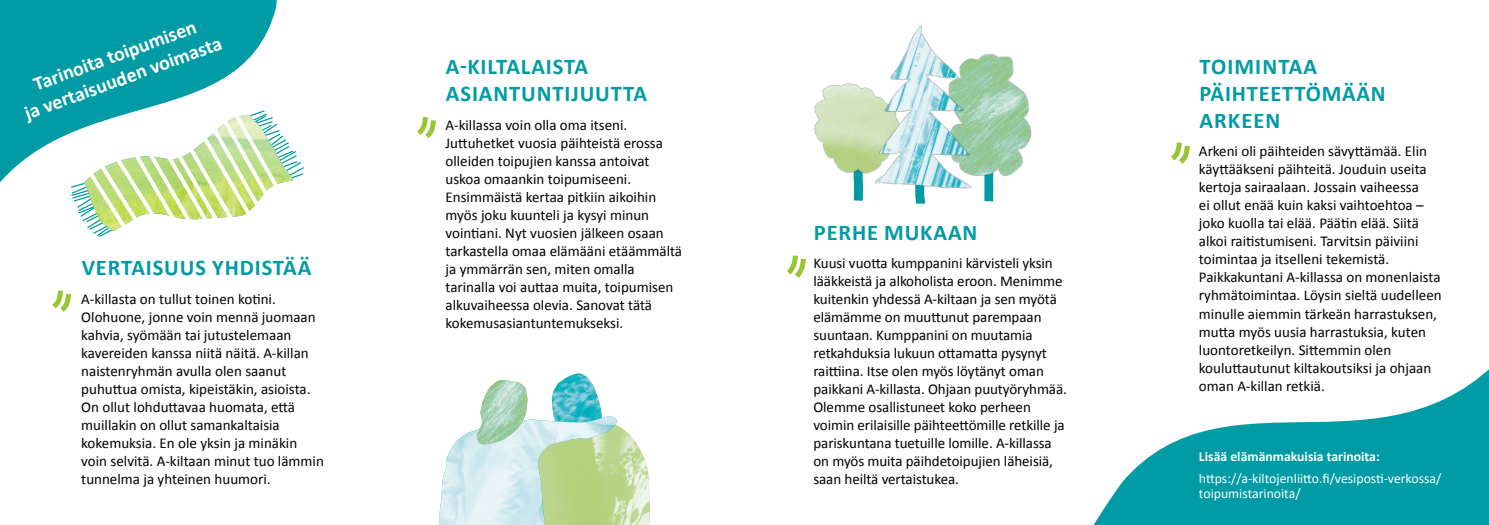
<style>
.page{position:relative;width:1489px;height:525px;background:#fff}
.page>*{position:absolute;margin:0;border:0;box-sizing:border-box;transform-origin:0 0}
.t1{font:700 22.5px/27px "Calibri";letter-spacing:.04em;color:#009ba4}
.t2{font:700 20px/24px "Calibri";color:#fff;text-align:center}
.t3{font:15px/18px "Calibri";color:#000}
.t4{font:13.75px/15px "Calibri";color:#fff}
.t5{font:700 13.75px "Calibri";color:#fff}
</style>
<div class="page">
<svg style="left:0;top:0;width:277px;height:183px;fill:#009ba4"></svg>
<svg style="left:1094px;top:370px;width:394px;height:154px;fill:#009ba4"></svg>
<svg style="left:417px;top:117px;width:19px;height:22px"></svg>
<svg style="left:787px;top:255px;width:19px;height:23px"></svg>
<svg style="left:1171px;top:142px;width:19px;height:22px"></svg>
<svg style="left:70px;top:105px;width:234px;height:132px"></svg>
<svg style="left:52px;top:290px;width:19px;height:22px"></svg>
<div style="left:0;top:0;width:49px;height:18px;background:#009ba4"></div>
<img style="left:984px;top:54px;width:48px;height:148px">
<svg style="left:853px;top:194px;width:5px;height:7px"></svg>
<img style="left:814px;top:83px;width:44px;height:111px">
<svg style="left:439px;top:373px;width:211px;height:151px"></svg>
<img style="left:477px;top:380px;width:50px;height:64px">
<img style="left:858px;top:25px;width:126px;height:179px">
<div style="left:1415px;top:503px;width:73px;height:21px;background:#009ba4"></div>
<h2 class="t2" style="left:13px;top:80px;width:210px;rotate:-20deg">Tarinoita toipumisen<br>ja vertaisuuden voimasta</h2>
<h1 class="t1" style="left:82px;top:254px;width:231px">VERTAISUUS YHDISTÄÄ</h1>
<p class="t3" style="left:81px;top:289px;width:244px">A-killasta on tullut toinen kotini.<br>Olohuone, jonne voin mennä juomaan kahvia, syömään tai jutustelemaan kavereiden kanssa niitä näitä. A-killan naistenryhmän avulla olen saanut puhuttua omista, kipeistäkin, asioista.<br>On ollut lohduttavaa huomata, että muillakin on ollut samankaltaisia kokemuksia. En ole yksin ja minäkin voin selvitä. A-kiltaan minut tuo lämmin tunnelma ja yhteinen huumori.</p>
<h1 class="t1" style="left:446px;top:53px;width:202px">A-KILTALAISTA<br>ASIANTUNTIJUUTTA</h1>
<p class="t3" style="left:445px;top:116px;width:238px">A-killassa voin olla oma itseni.<br>Juttuhetket vuosia päihteistä erossa olleiden toipujien kanssa antoivat uskoa omaankin toipumiseeni.<br>Ensimmäistä kertaa pitkiin aikoihin myös joku kuunteli ja kysyi minun vointiani. Nyt vuosien jälkeen osaan tarkastella omaa elämääni etäämmältä ja ymmärrän sen, miten omalla tarinalla voi auttaa muita, toipumisen alkuvaiheessa olevia. Sanovat tätä kokemusasiantuntemukseksi.</p>
<h1 class="t1" style="left:813px;top:218px;width:165px">PERHE MUKAAN</h1>
<p class="t3" style="left:813px;top:254px;width:255px">Kuusi vuotta kumppanini kärvisteli yksin lääkkeistä ja alkoholista eroon. Menimme kuitenkin yhdessä A-kiltaan ja sen myötä elämämme on muuttunut parempaan suuntaan. Kumppanini on muutamia retkahduksia lukuun ottamatta pysynyt raittiina. Itse olen myös löytänyt oman paikkani A-killasta. Ohjaan puutyöryhmää.<br>Olemme osallistuneet koko perheen voimin erilaisille päihteettömille retkille ja pariskuntana tuetuille lomille. A-killassa on myös muita päihdetoipujien läheisiä, saan heiltä vertaistukea.</p>
<h1 class="t1" style="left:1199px;top:53px;width:188px">TOIMINTAA<br>PÄIHTEETTÖMÄÄN<br>ARKEEN</h1>
<p class="t3" style="left:1198px;top:142px;width:244px">Arkeni oli päihteiden sävyttämää. Elin käyttääkseni päihteitä. Jouduin useita kertoja sairaalaan. Jossain vaiheessa<br>ei ollut enää kuin kaksi vaihtoehtoa – joko kuolla tai elää. Päätin elää. Siitä alkoi raitistumiseni. Tarvitsin päiviini toimintaa ja itselleni tekemistä.<br>Paikkakuntani A-killassa on monenlaista ryhmätoimintaa. Löysin sieltä uudelleen minulle aiemmin tärkeän harrastuksen, mutta myös uusia harrastuksia, kuten luontoretkeilyn. Sittemmin olen kouluttautunut kiltakoutsiksi ja ohjaan oman A-killan retkiä.</p>
<p class="t5" style="left:1198px;top:447px;width:182px">Lisää elämänmakuisia tarinoita:</p>
<p class="t4" style="left:1198px;top:470px;width:244px">https://a-kiltojenliitto.fi/vesiposti-verkossa/ toipumistarinoita/</p>
</div>
